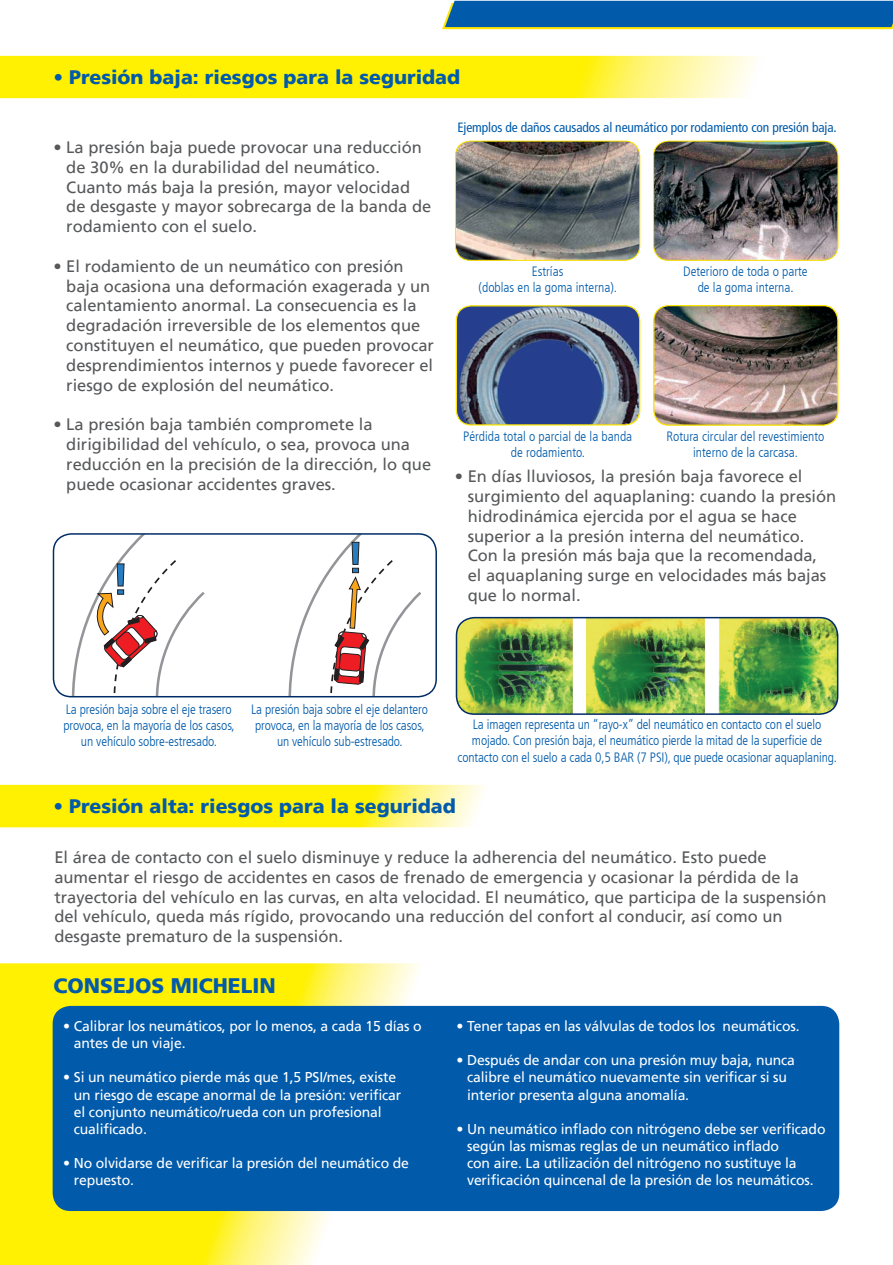
<style>
.page{position:relative;width:893px;height:1265px;background:#fff}
.page>*{position:absolute;margin:0;border:0;box-sizing:border-box;transform-origin:0 0}
.t1{font:900 21px "Frutiger LT";color:#015aaa}
.t2{font:900 19.5px "Frutiger LT";color:#015aaa}
.t3{font:16.5px/19.8px "Frutiger LT";color:#57585a}
.t4{font:14.25px/17.1px "Frutiger LT";letter-spacing:-.01em;color:#fff}
.t5{font:300 condensed 13.5px/16.2px "Frutiger LT";letter-spacing:-.01em;color:#015aaa;text-align:center}
.t6{font:condensed 13.5px "Frutiger LT";letter-spacing:-.01em;color:#015aaa}
</style>
<div class="page">
<svg style="left:0;top:963px;width:437px;height:302px;background:#fef340"></svg>
<div style="left:53px;top:1006px;width:786px;height:205px;background:#015aaa;border-radius:18px"></div>
<svg style="left:0;top:55px;width:756px;height:43px;background:#fff226"></svg>
<svg style="left:72px;top:536px;width:133px;height:158px"></svg>
<svg style="left:288px;top:536px;width:133px;height:158px"></svg>
<div style="left:53px;top:533px;width:384px;height:164px;border:2px solid #002d66;border-radius:18px"></div>
<img style="left:455px;top:141px;width:185px;height:119px">
<div style="left:455px;top:141px;width:185px;height:120px;border:1px solid #ffe601;border-radius:15px"></div>
<img style="left:654px;top:141px;width:184px;height:119px">
<div style="left:653px;top:141px;width:185px;height:120px;border:1px solid #ffe601;border-radius:15px"></div>
<img style="left:655px;top:306px;width:183px;height:118px">
<div style="left:653px;top:305px;width:185px;height:121px;border:1px solid #ffe601;border-radius:15px"></div>
<svg style="left:456px;top:306px;width:184px;height:119px;background:#4d608e"></svg>
<img style="left:457px;top:307px;width:14px;height:117px">
<div style="left:456px;top:305px;width:184px;height:120px;border:1px solid #ffe601;border-radius:15px"></div>
<img style="left:456px;top:618px;width:382px;height:96px">
<div style="left:456px;top:617px;width:382px;height:98px;border:2px solid #002d66;border-radius:18px"></div>
<svg style="left:0;top:785px;width:484px;height:42px;background:#fff224"></svg>
<svg style="left:442px;top:0;width:451px;height:29px;background:#1c6aa1"></svg>
<p class="t2" style="left:53px;top:66px;width:408px">• Presión baja: riesgos para la seguridad</p>
<p class="t3" style="left:66px;top:137px;width:366px;text-indent:-13px">• La presión baja puede provocar una reducción de 30% en la durabilidad del neumático.<br>Cuanto más baja la presión, mayor velocidad de desgaste y mayor sobrecarga de la banda de rodamiento con el suelo.</p>
<p class="t3" style="left:66px;top:256px;width:369px;text-indent:-13px">• El rodamiento de un neumático con presión baja ocasiona una deformación exagerada y un calentamiento anormal. La consecuencia es la degradación irreversible de los elementos que constituyen el neumático, que pueden provocar desprendimientos internos y puede favorecer el riesgo de explosión del neumático.</p>
<p class="t3" style="left:66px;top:415px;width:366px;text-indent:-13px">• La presión baja también compromete la dirigibilidad del vehículo, o sea, provoca una reducción en la precisión de la dirección, lo que puede ocasionar accidentes graves.</p>
<p class="t6" style="left:457px;top:119px;width:381px">Ejemplos de daños causados al neumático por rodamiento con presión baja.</p>
<p class="t5" style="left:479px;top:264px;width:140px">Estrías<br>(doblas en la goma interna).</p>
<p class="t5" style="left:683px;top:264px;width:126px">Deterioro de toda o parte de la goma interna.</p>
<p class="t5" style="left:463px;top:429px;width:171px">Pérdida total o parcial de la banda de rodamiento.</p>
<p class="t5" style="left:666px;top:429px;width:160px">Rotura circular del revestimiento interno de la carcasa.</p>
<p class="t3" style="left:468px;top:467px;width:370px;text-indent:-13px">• En días lluviosos, la presión baja favorece el surgimiento del aquaplaning: cuando la presión hidrodinámica ejercida por el agua se hace superior a la presión interna del neumático.<br>Con la presión más baja que la recomendada,<br>el aquaplaning surge en velocidades más bajas que lo normal.</p>
<p class="t5" style="left:63px;top:701px;width:173px">La presión baja sobre el eje trasero provoca, en la mayoría de los casos, un vehículo sobre-estresado.</p>
<p class="t5" style="left:251px;top:701px;width:178px">La presión baja sobre el eje delantero provoca, en la mayoría de los casos, un vehículo sub-estresado.</p>
<p class="t5" style="left:458px;top:717px;width:381px">La imagen representa un “rayo-x” del neumático en contacto con el suelo mojado. Con presión baja, el neumático pierde la mitad de la superficie de contacto con el suelo a cada 0,5 BAR (7 PSI), que puede ocasionar aquaplaning.</p>
<p class="t2" style="left:53px;top:795px;width:404px">• Presión alta: riesgos para la seguridad</p>
<p class="t3" style="left:54px;top:847px;width:774px">El área de contacto con el suelo disminuye y reduce la adherencia del neumático. Esto puede aumentar el riesgo de accidentes en casos de frenado de emergencia y ocasionar la pérdida de la trayectoria del vehículo en las curvas, en alta velocidad. El neumático, que participa de la suspensión del vehículo, queda más rígido, provocando una reducción del confort al conducir, así como un desgaste prematuro de la suspensión.</p>
<p class="t1" style="left:53px;top:972px;width:224px">CONSEJOS MICHELIN</p>
<p class="t4" style="left:74px;top:1018px;width:349px;text-indent:-11px">• Calibrar los neumáticos, por lo menos, a cada 15 días o antes de un viaje.</p>
<p class="t4" style="left:74px;top:1069px;width:329px;text-indent:-11px">• Si un neumático pierde más que 1,5 PSI/mes, existe un riesgo de escape anormal de la presión: verificar el conjunto neumático/rueda con un profesional cualificado.</p>
<p class="t4" style="left:74px;top:1154px;width:337px;text-indent:-11px">• No olvidarse de verificar la presión del neumático de repuesto.</p>
<p class="t4" style="left:457px;top:1018px;width:344px">• Tener tapas en las válvulas de todos los neumáticos.</p>
<p class="t4" style="left:467px;top:1052px;width:329px;text-indent:-11px">• Después de andar con una presión muy baja, nunca calibre el neumático nuevamente sin verificar si su interior presenta alguna anomalía.</p>
<p class="t4" style="left:467px;top:1120px;width:360px;text-indent:-11px">• Un neumático inflado con nitrógeno debe ser verificado según las mismas reglas de un neumático inflado<br>con aire. La utilización del nitrógeno no sustituye la verificación quincenal de la presión de los neumáticos.</p>
</div>
